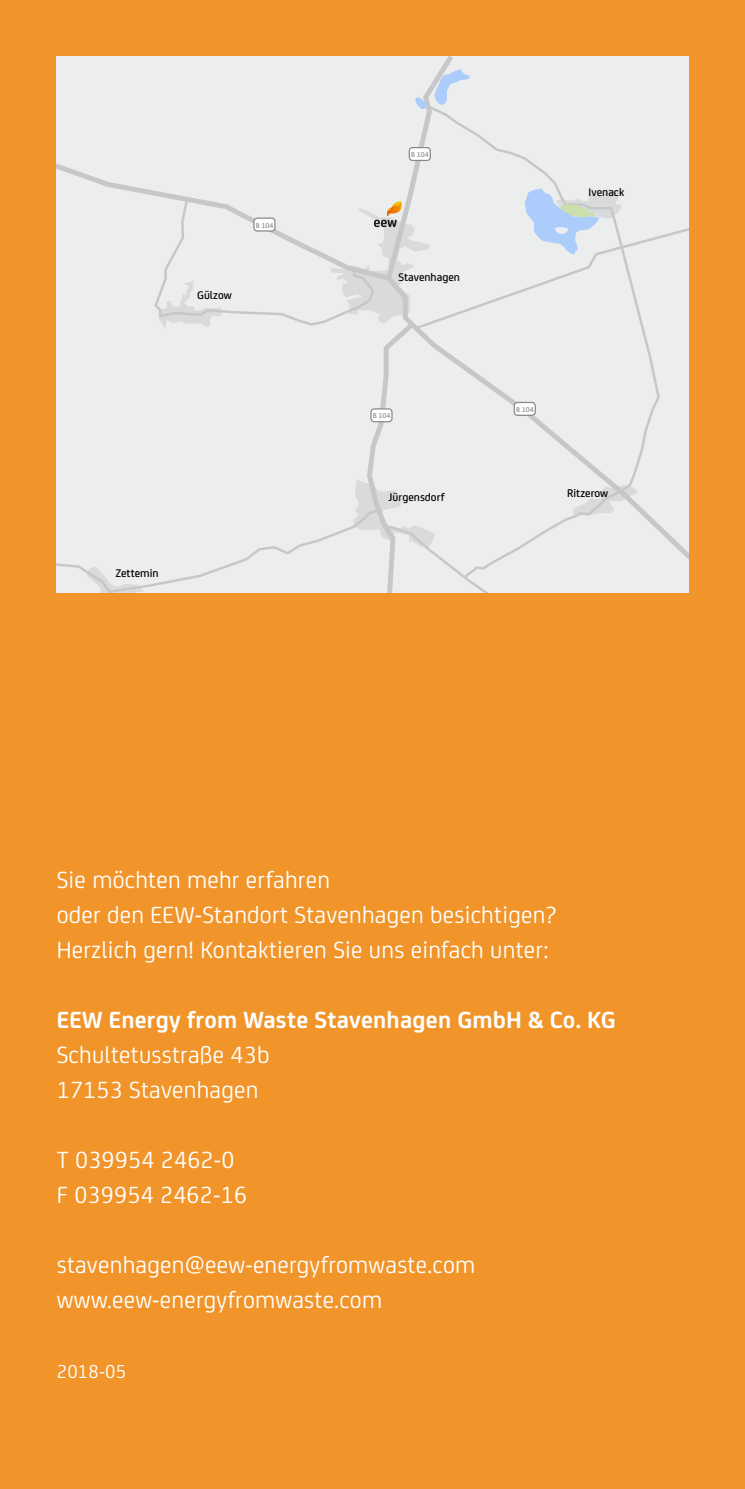
<style>
.page{position:relative;width:745px;height:1489px;background:#fff}
.page>*{position:absolute;margin:0;border:0;box-sizing:border-box;transform-origin:0 0}
.t1{font:25px/35px "EEW";letter-spacing:.01em;color:#fff}
.t2{font:700 25px "EEW";letter-spacing:.01em;color:#fff}
.t3{font:20px "EEW";letter-spacing:.01em;color:#fff}
.t4{font:500 11.75px "EEW";color:#000}
.t5{font:500 7.5px "EEW";color:#87888a}
</style>
<div class="page">
<div style="left:0;top:0;width:744px;height:1488px;background:#f1952b"></div>
<svg style="left:57px;top:57px;width:630px;height:535px;background:#e9eaeb"></svg>
<div style="left:371px;top:409px;width:20px;height:13px;background:#fff;border-radius:3px"></div>
<div style="left:370px;top:408px;width:22px;height:14px;border:1px solid #87888a;border-radius:3px"></div>
<div style="left:514px;top:402px;width:21px;height:13px;background:#fff;border-radius:3px"></div>
<div style="left:513px;top:402px;width:22px;height:14px;border:1px solid #87888a;border-radius:3px"></div>
<div style="left:254px;top:218px;width:21px;height:13px;background:#fff;border-radius:3px"></div>
<div style="left:253px;top:217px;width:22px;height:14px;border:1px solid #87888a;border-radius:3px"></div>
<div style="left:409px;top:148px;width:21px;height:12px;background:#fff;border-radius:3px"></div>
<div style="left:408px;top:147px;width:22px;height:14px;border:1px solid #87888a;border-radius:3px"></div>
<p class="t5" style="left:256px;top:220px;width:19px">B 104</p>
<p class="t4" style="left:197px;top:287px;width:36px">Gülzow</p>
<p class="t4" style="left:115px;top:565px;width:45px">Zettemin</p>
<p class="t5" style="left:411px;top:149px;width:19px">B 104</p>
<p class="t4" style="left:398px;top:268px;width:63px">Stavenhagen</p>
<p class="t5" style="left:372px;top:410px;width:19px">B 104</p>
<p class="t4" style="left:388px;top:488px;width:57px">Jürgensdorf</p>
<p class="t4" style="left:588px;top:183px;width:37px">Ivenack</p>
<p class="t5" style="left:516px;top:404px;width:19px">B 104</p>
<p class="t4" style="left:566px;top:484px;width:43px">Ritzerow</p>
<p class="t1" style="left:57px;top:860px;width:501px">Sie möchten mehr erfahren<br>oder den EEW-Standort Stavenhagen besichtigen?<br>Herzlich gern! Kontaktieren Sie uns einfach unter:</p>
<p class="t2" style="left:57px;top:1000px;width:560px">EEW Energy from Waste Stavenhagen GmbH &amp; Co. KG</p>
<p class="t1" style="left:57px;top:1035px;width:214px">Schultetusstraße 43b<br>17153 Stavenhagen</p>
<p class="t1" style="left:57px;top:1140px;width:192px">T 039954 2462-0<br>F 039954 2462-16</p>
<p class="t1" style="left:57px;top:1245px;width:420px">stavenhagen@eew-energyfromwaste.com www.eew-energyfromwaste.com</p>
<p class="t3" style="left:57px;top:1356px;width:71px">2018-05</p>
</div>
